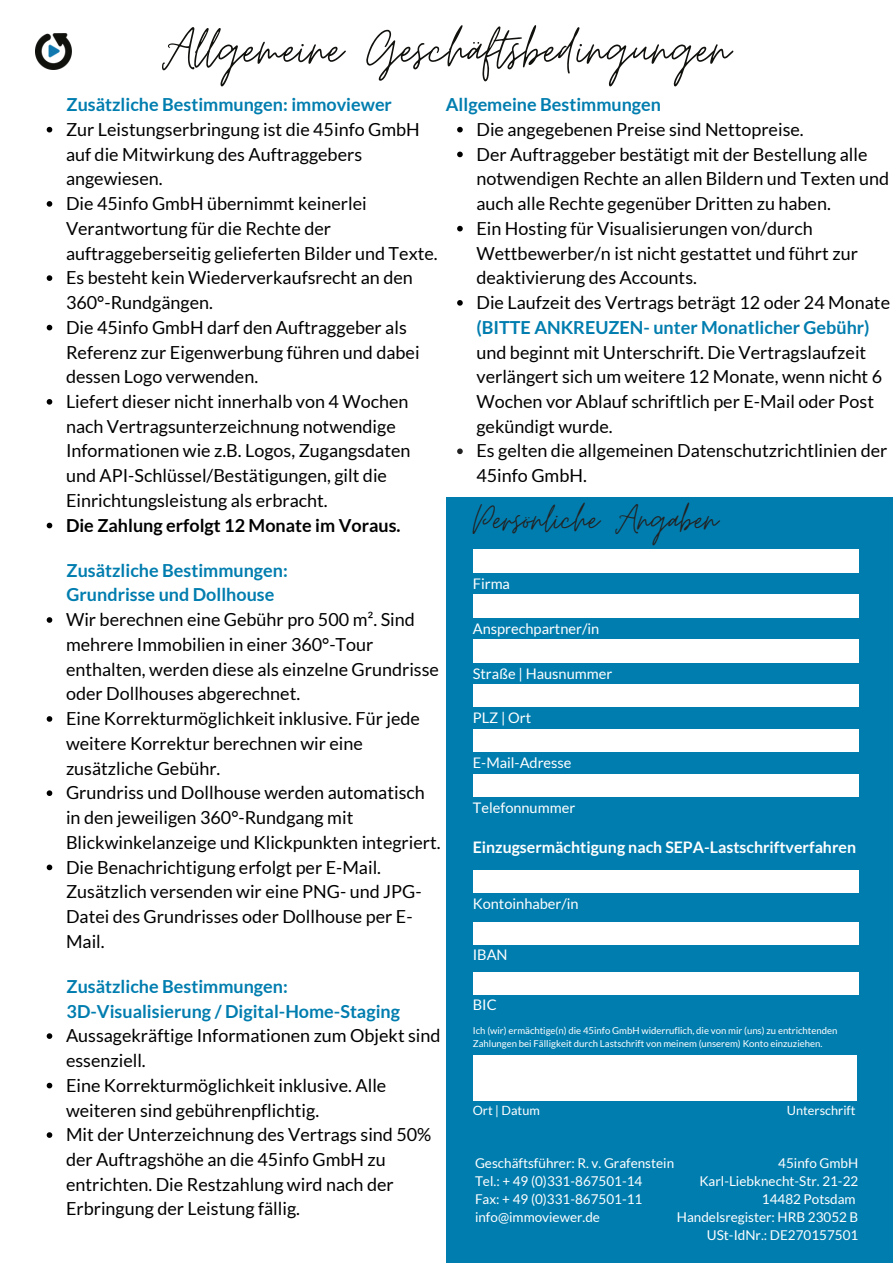
<style>
.page{position:relative;width:893px;height:1264px;background:#fff}
.page>*{position:absolute;margin:0;border:0;box-sizing:border-box;transform-origin:0 0}
.t1{font:62.1px "Moon Time";color:#10110d}
.t2{font:43.35px "Moon Time";color:#222}
.t3{font:18px/24.8px "Lato";color:#000}
.t4{font:700 18px/24.8px "Lato";color:#007daf}
.t5{font:700 18px "Lato";color:#000}
.t6{font:700 15.9px "Lato";color:#fff}
.t7{font:14.55px "Lato";color:#fff}
.t8{font:13.5px/18px "Lato";color:#fff;text-align:right}
.t9{font:12.75px "Lato";color:#fff}
.t10{font:9.6px/13px "Lato";color:#fff}
</style>
<div class="page">
<div style="left:446px;top:497px;width:446px;height:765px;background:#007daf"></div>
<svg style="left:473px;top:990px;width:386px;height:5px"></svg>
<div style="left:473px;top:922px;width:385px;height:22px;background:#fff"></div>
<div style="left:473px;top:550px;width:385px;height:22px;background:#fff"></div>
<div style="left:473px;top:594px;width:385px;height:23px;background:#fff"></div>
<div style="left:473px;top:972px;width:385px;height:22px;background:#fff"></div>
<div style="left:473px;top:774px;width:385px;height:22px;background:#fff"></div>
<div style="left:473px;top:639px;width:385px;height:23px;background:#fff"></div>
<div style="left:473px;top:684px;width:385px;height:23px;background:#fff"></div>
<div style="left:473px;top:729px;width:385px;height:22px;background:#fff"></div>
<div style="left:473px;top:870px;width:385px;height:23px;background:#fff"></div>
<div style="left:473px;top:1055px;width:383px;height:45px;background:#fff"></div>
<img style="left:35px;top:33px;width:36px;height:36px">
<svg style="left:47px;top:127px;width:5px;height:5px"></svg>
<svg style="left:47px;top:201px;width:5px;height:6px"></svg>
<svg style="left:47px;top:275px;width:5px;height:6px"></svg>
<svg style="left:47px;top:325px;width:5px;height:5px"></svg>
<svg style="left:47px;top:399px;width:5px;height:5px"></svg>
<svg style="left:47px;top:522px;width:5px;height:6px"></svg>
<svg style="left:47px;top:617px;width:5px;height:6px"></svg>
<svg style="left:47px;top:716px;width:5px;height:5px"></svg>
<svg style="left:47px;top:790px;width:5px;height:6px"></svg>
<svg style="left:47px;top:864px;width:5px;height:6px"></svg>
<svg style="left:47px;top:1033px;width:5px;height:5px"></svg>
<svg style="left:47px;top:1082px;width:5px;height:6px"></svg>
<svg style="left:47px;top:1132px;width:5px;height:5px"></svg>
<svg style="left:457px;top:127px;width:5px;height:5px"></svg>
<svg style="left:457px;top:152px;width:5px;height:5px"></svg>
<svg style="left:457px;top:226px;width:5px;height:5px"></svg>
<svg style="left:457px;top:300px;width:5px;height:6px"></svg>
<svg style="left:457px;top:448px;width:5px;height:6px"></svg>
<h1 class="t1" style="left:162px;top:12px;width:569px">Allgemeine Geschäftsbedingungen</h1>
<p class="t3" style="left:66px;top:116px;width:373px">Zur Leistungserbringung ist die 45info GmbH auf die Mitwirkung des Auftraggebers angewiesen.<br>Die 45info GmbH übernimmt keinerlei Verantwortung für die Rechte der auftraggeberseitig gelieferten Bilder und Texte.<br>Es besteht kein Wiederverkaufsrecht an den 360°-Rundgängen.<br>Die 45info GmbH darf den Auftraggeber als Referenz zur Eigenwerbung führen und dabei dessen Logo verwenden.<br>Liefert dieser nicht innerhalb von 4 Wochen nach Vertragsunterzeichnung notwendige Informationen wie z.B. Logos, Zugangsdaten und API-Schlüssel/Bestätigungen, gilt die Einrichtungsleistung als erbracht.</p>
<p class="t5" style="left:66px;top:514px;width:336px">Die Zahlung erfolgt 12 Monate im Voraus.</p>
<p class="t4" style="left:67px;top:92px;width:327px">Zusätzliche Bestimmungen: immoviewer</p>
<p class="t4" style="left:446px;top:92px;width:217px">Allgemeine Bestimmungen</p>
<p class="t3" style="left:476px;top:116px;width:415px">Die angegebenen Preise sind Nettopreise.<br>Der Auftraggeber bestätigt mit der Bestellung alle notwendigen Rechte an allen Bildern und Texten und auch alle Rechte gegenüber Dritten zu haben.<br>Ein Hosting für Visualisierungen von/durch Wettbewerber/n ist nicht gestattet und führt zur deaktivierung des Accounts.<br>Die Laufzeit des Vertrags beträgt 12 oder 24 Monate</p>
<p class="t4" style="left:476px;top:314px;width:394px">(BITTE ANKREUZEN- unter Monatlicher Gebühr)</p>
<p class="t3" style="left:476px;top:339px;width:412px">und beginnt mit Unterschrift. Die Vertragslaufzeit verlängert sich um weitere 12 Monate, wenn nicht 6<br>Wochen vor Ablauf schriftlich per E-Mail oder Post gekündigt wurde.<br>Es gelten die allgemeinen Datenschutzrichtlinien der 45info GmbH.</p>
<h2 class="t2" style="left:473px;top:493px;width:247px">Persönliche Angaben</h2>
<p class="t4" style="left:67px;top:557px;width:223px">Zusätzliche Bestimmungen:<br>Grundrisse und Dollhouse</p>
<p class="t3" style="left:66px;top:607px;width:376px">Wir berechnen eine Gebühr pro 500 m². Sind mehrere Immobilien in einer 360°-Tour enthalten, werden diese als einzelne Grundrisse oder Dollhouses abgerechnet.<br>Eine Korrekturmöglichkeit inklusive. Für jede weitere Korrektur berechnen wir eine zusätzliche Gebühr.<br>Grundriss und Dollhouse werden automatisch in den jeweiligen 360°-Rundgang mit Blickwinkelanzeige und Klickpunkten integriert.<br>Die Benachrichtigung erfolgt per E-Mail.<br>Zusätzlich versenden wir eine PNG- und JPG-Datei des Grundrisses oder Dollhouse per E-Mail.</p>
<p class="t4" style="left:67px;top:973px;width:335px">Zusätzliche Bestimmungen:<br>3D-Visualisierung / Digital-Home-Staging</p>
<p class="t3" style="left:66px;top:1022px;width:376px">Aussagekräftige Informationen zum Objekt sind essenziell.<br>Eine Korrekturmöglichkeit inklusive. Alle weiteren sind gebührenpflichtig.<br>Mit der Unterzeichnung des Vertrags sind 50% der Auftragshöhe an die 45info GmbH zu entrichten. Die Restzahlung wird nach der Erbringung der Leistung fällig.</p>
<p class="t7" style="left:473px;top:574px;width:39px">Firma</p>
<p class="t7" style="left:473px;top:619px;width:128px">Ansprechpartner/in</p>
<p class="t7" style="left:473px;top:664px;width:141px">Straße | Hausnummer</p>
<p class="t7" style="left:473px;top:709px;width:60px">PLZ | Ort</p>
<p class="t7" style="left:473px;top:754px;width:100px">E-Mail-Adresse</p>
<p class="t7" style="left:473px;top:798px;width:104px">Telefonnummer</p>
<p class="t6" style="left:473px;top:837px;width:384px">Einzugsermächtigung nach SEPA-Lastschriftverfahren</p>
<p class="t7" style="left:473px;top:894px;width:107px">Kontoinhaber/in</p>
<p class="t7" style="left:473px;top:945px;width:36px">IBAN</p>
<p class="t7" style="left:473px;top:995px;width:25px">BIC</p>
<p class="t10" style="left:473px;top:1023px;width:366px">Ich (wir) ermächtige(n) die 45info GmbH widerruflich, die von mir (uns) zu entrichtenden<br>Zahlungen bei Fälligkeit durch Lastschrift von meinem (unserem) Konto einzuziehen.</p>
<p class="t9" style="left:473px;top:1102px;width:68px">Ort | Datum</p>
<p class="t9" style="left:786px;top:1102px;width:70px">Unterschrift</p>
<p class="t8" style="left:475px;top:1153px;width:201px;text-align:left">Geschäftsführer: R. v. Grafenstein<br>Tel.: + 49 (0)331-867501-14<br>Fax: + 49 (0)331-867501-11 info@immoviewer.de</p>
<p class="t8" style="left:676px;top:1153px;width:183px">45info GmbH<br>Karl-Liebknecht-Str. 21-22<br>14482 Potsdam<br>Handelsregister: HRB 23052 B<br>USt-IdNr.: DE270157501</p>
</div>
